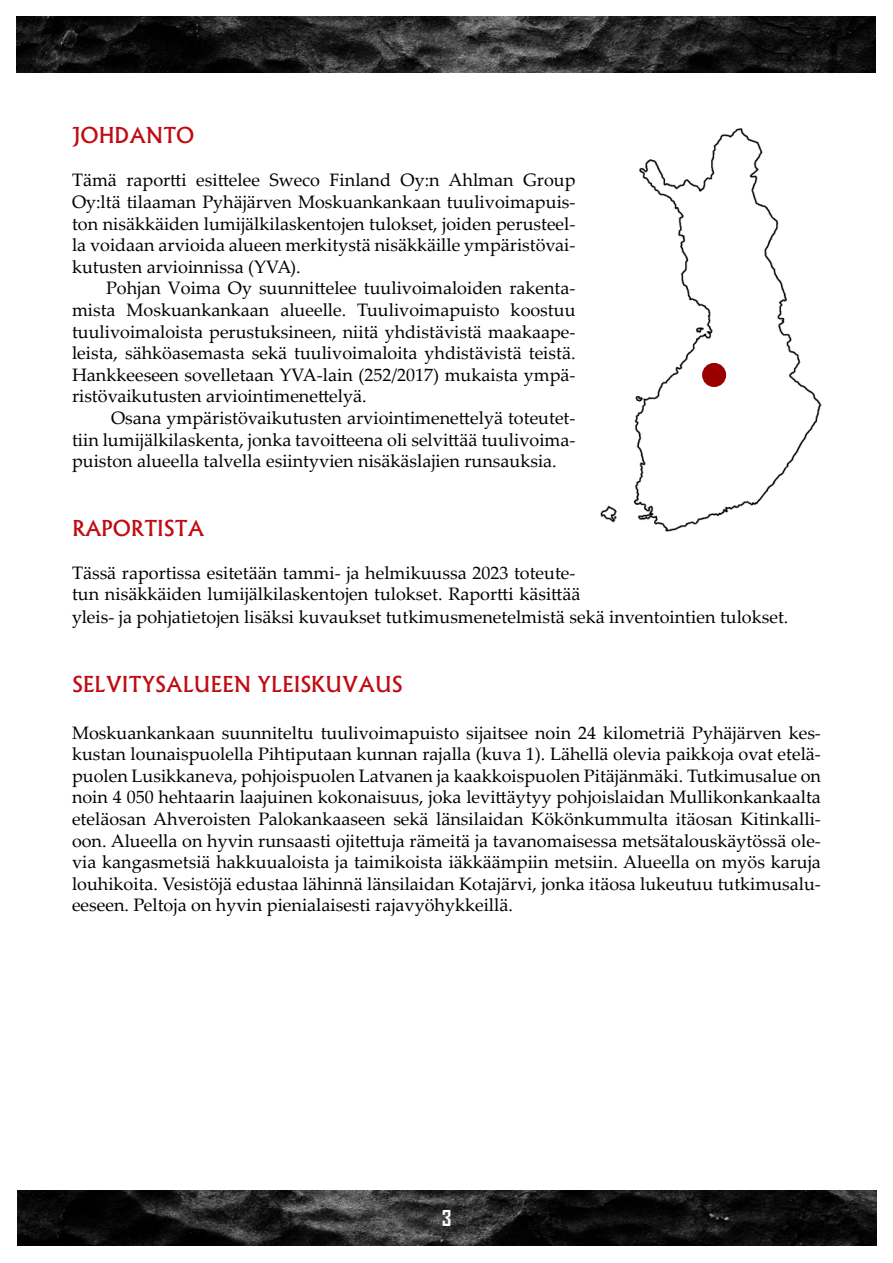
<style>
.page{position:relative;width:893px;height:1263px;background:#fff}
.page>*{position:absolute;margin:0;border:0;box-sizing:border-box;transform-origin:0 0}
.Perusotsikko{font:500 21px "Albertus";color:#bf0c12}
.t1{font:700 21px "Agency FB";color:#fff}
.Perusteksti{font:18px/21.6px "Palatino Linotype";color:#000;text-align:justify}
.Leipäteksti{font:18px/21.6px "Palatino Linotype";color:#000;text-align:justify}
</style>
<div class="page">
<img style="left:17px;top:17px;width:859px;height:55px">
<img style="left:17px;top:1191px;width:859px;height:55px">
<img style="left:600px;top:128px;width:222px;height:404px">
<div style="left:702px;top:363px;width:24px;height:24px;border:12px solid #9a0000;border-radius:50%"></div>
<p class="Perusotsikko" style="left:72px;top:122px;width:124px">JOHDANTO</p>
<p class="Perusteksti" style="left:72px;top:169px;width:505px">Tämä raportti esittelee Sweco Finland Oy:n Ahlman Group Oy:ltä tilaaman Pyhäjärven Moskuankankaan tuulivoimapuis&shy;ton nisäkkäiden lumijälkilaskentojen tulokset, joiden perusteel&shy;la voidaan arvioida alueen merkitystä nisäkkäille ympäristövai&shy;kutusten arvioinnissa (YVA).</p>
<p class="Leipäteksti" style="left:72px;top:277px;width:505px;text-indent:34px">Pohjan Voima Oy suunnittelee tuulivoimaloiden rakenta&shy;mista Moskuankankaan alueelle. Tuulivoimapuisto koostuu tuulivoimaloista perustuksineen, niitä yhdistävistä maakaape&shy;leista, sähköasemasta sekä tuulivoimaloita yhdistävistä teistä.<br>Hankkeeseen sovelletaan YVA-lain (252/2017) mukaista ympä&shy;ristövaikutusten arviointimenettelyä.</p>
<p class="Leipäteksti" style="left:72px;top:406px;width:505px;text-indent:39px">Osana ympäristövaikutusten arviointimenettelyä toteutet&shy;tiin lumijälkilaskenta, jonka tavoitteena oli selvittää tuulivoima&shy;puiston alueella talvella esiintyvien nisäkäslajien runsauksia.</p>
<p class="Perusotsikko" style="left:72px;top:515px;width:134px">RAPORTISTA</p>
<p class="Perusteksti" style="left:72px;top:561px;width:718px;line-height:22.2px;text-align:left">Tässä raportissa esitetään tammi- ja helmikuussa 2023 toteute-<br>tun nisäkkäiden lumijälkilaskentojen tulokset. Raportti käsittää<br>yleis- ja pohjatietojen lisäksi kuvaukset tutkimusmenetelmistä sekä inventointien tulokset.</p>
<p class="Perusotsikko" style="left:72px;top:671px;width:332px">SELVITYSALUEEN YLEISKUVAUS</p>
<p class="Perusteksti" style="left:72px;top:721px;width:750px">Moskuankankaan suunniteltu tuulivoimapuisto sijaitsee noin 24 kilometriä Pyhäjärven kes&shy;kustan lounaispuolella Pihtiputaan kunnan rajalla (kuva 1). Lähellä olevia paikkoja ovat etelä&shy;puolen Lusikkaneva, pohjoispuolen Latvanen ja kaakkoispuolen Pitäjänmäki. Tutkimusalue on noin 4 050 hehtaarin laajuinen kokonaisuus, joka levittäytyy pohjoislaidan Mullikonkankaalta eteläosan Ahveroisten Palokankaaseen sekä länsilaidan Kökönkummulta itäosan Kitinkalli&shy;oon. Alueella on hyvin runsaasti ojitettuja rämeitä ja tavanomaisessa metsätalouskäytössä ole&shy;via kangasmetsiä hakkuualoista ja taimikoista iäkkäämpiin metsiin. Alueella on myös karuja louhikoita. Vesistöjä edustaa lähinnä länsilaidan Kotajärvi, jonka itäosa lukeutuu tutkimusalu&shy;eeseen. Peltoja on hyvin pienialaisesti rajavyöhykkeillä.</p>
<p class="t1" style="left:442px;top:1205px;width:11px">3</p>
</div>
